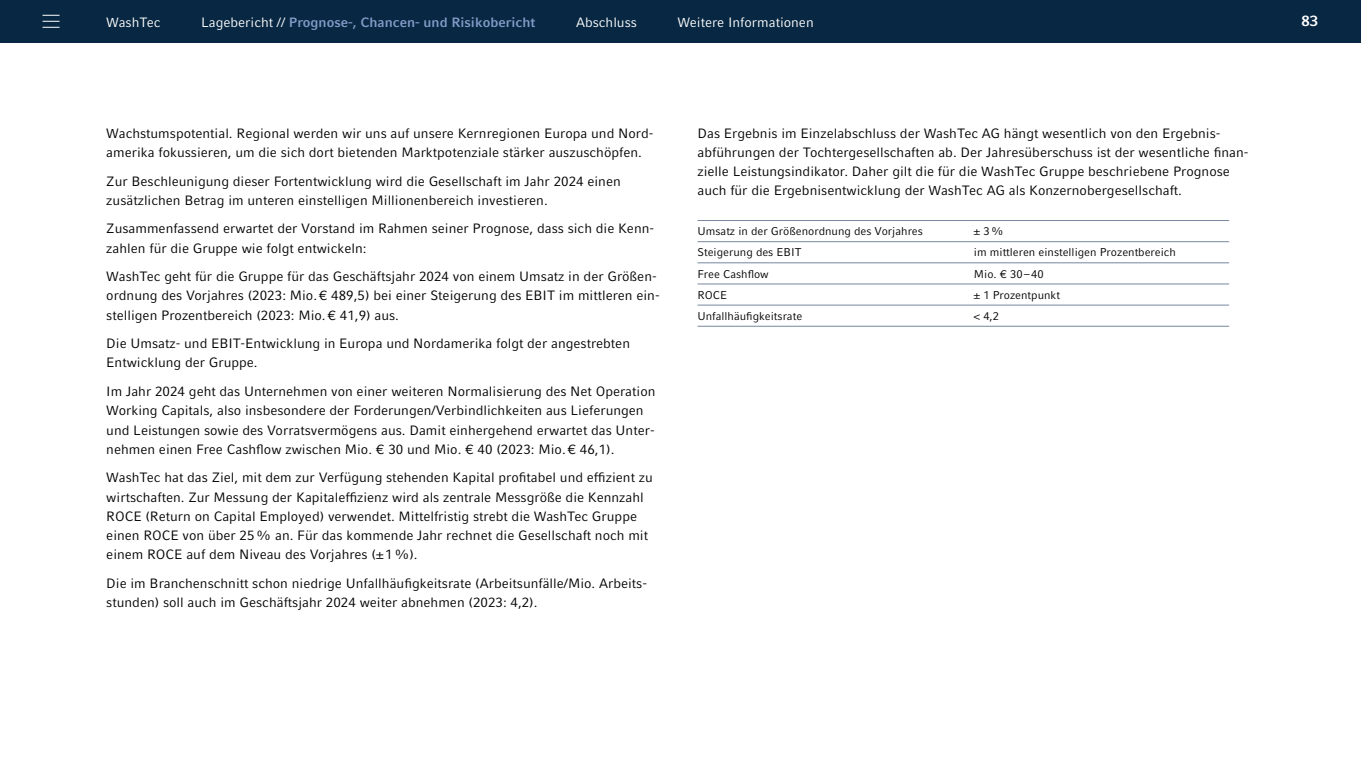
<style>
.page{position:relative;width:1361px;height:766px;background:#fff}
.page>*{position:absolute;margin:0;border:0;box-sizing:border-box;transform-origin:0 0}
.t1{font:700 15px "Compatil Fact LT Pro";color:#fff}
.t2{font:13.5px/19.2px "Compatil Fact LT Pro";color:#000}
.t3{font:700 13.5px "Compatil Fact LT Pro";color:#829ac7}
.t4{font:13.5px "Compatil Fact LT Pro";color:#fff}
.t5{font:11.25px "Compatil Fact LT Pro";color:#000}
.s1{font-weight:400;color:#fff}
</style>
<div class="page">
<hr style="left:697px;top:220px;width:277px;height:1px;background:#76889f">
<hr style="left:974px;top:220px;width:255px;height:1px;background:#76889f">
<hr style="left:697px;top:241px;width:277px;height:1px;background:#76889f">
<hr style="left:974px;top:241px;width:255px;height:1px;background:#76889f">
<hr style="left:697px;top:262px;width:277px;height:1px;background:#76889f">
<hr style="left:974px;top:262px;width:255px;height:1px;background:#76889f">
<hr style="left:697px;top:283px;width:277px;height:1px;background:#76889f">
<hr style="left:974px;top:283px;width:255px;height:1px;background:#76889f">
<hr style="left:697px;top:305px;width:277px;height:1px;background:#76889f">
<hr style="left:974px;top:305px;width:255px;height:1px;background:#76889f">
<hr style="left:697px;top:326px;width:277px;height:1px;background:#76889f">
<hr style="left:974px;top:326px;width:255px;height:1px;background:#76889f">
<div style="left:0;top:0;width:1361px;height:43px;background:#072742"></div>
<svg style="left:43px;top:15px;width:17px;height:13px"></svg>
<p class="t4" style="left:106px;top:15px;width:56px">WashTec</p>
<p class="t3" style="left:201px;top:14px;width:336px"><span class="s1">Lagebericht //</span> Prognose-, Chancen- und Risikobericht</p>
<p class="t4" style="left:576px;top:15px;width:62px">Abschluss</p>
<p class="t4" style="left:677px;top:15px;width:138px">Weitere Informationen</p>
<p class="t1" style="left:1301px;top:12px;width:18px">83</p>
<p class="t2" style="left:106px;top:123px;width:548px">Wachstumspotential. Regional werden wir uns auf unsere Kernregionen Europa und Nord&shy;amerika fokussieren, um die sich dort bietenden Marktpotenziale stärker auszuschöpfen.</p>
<p class="t2" style="left:106px;top:171px;width:516px">Zur Beschleunigung dieser Fortentwicklung wird die Gesellschaft im Jahr 2024 einen zusätzlichen Betrag im unteren einstelligen Millionenbereich investieren.</p>
<p class="t2" style="left:106px;top:219px;width:549px">Zusammenfassend erwartet der Vorstand im Rahmen seiner Prognose, dass sich die Kenn&shy;zahlen für die Gruppe wie folgt entwickeln:</p>
<p class="t2" style="left:106px;top:267px;width:555px">WashTec geht für die Gruppe für das Geschäftsjahr 2024 von einem Umsatz in der Größen&shy;ordnung des Vorjahres (2023: Mio.€ 489,5) bei einer Steigerung des EBIT im mittleren ein&shy;stelligen Prozentbereich (2023: Mio.€ 41,9) aus.</p>
<p class="t2" style="left:106px;top:334px;width:525px">Die Umsatz- und EBIT-Entwicklung in Europa und Nordamerika folgt der angestrebten<br>Entwicklung der Gruppe.</p>
<p class="t2" style="left:106px;top:382px;width:551px">Im Jahr 2024 geht das Unternehmen von einer weiteren Normalisierung des Net Operation Working Capitals, also insbesondere der Forderungen/Verbindlichkeiten aus Lieferungen und Leistungen sowie des Vorratsvermögens aus. Damit einhergehend erwartet das Unter&shy;nehmen einen Free Cashflow zwischen Mio. € 30 und Mio. € 40 (2023: Mio.€ 46,1).</p>
<p class="t2" style="left:106px;top:468px;width:548px">WashTec hat das Ziel, mit dem zur Verfügung stehenden Kapital profitabel und effizient zu wirtschaften. Zur Messung der Kapitaleffizienz wird als zentrale Messgröße die Kennzahl ROCE (Return on Capital Employed) verwendet. Mittelfristig strebt die WashTec Gruppe einen ROCE von über 25% an. Für das kommende Jahr rechnet die Gesellschaft noch mit einem ROCE auf dem Niveau des Vorjahres (±1%).</p>
<p class="t2" style="left:106px;top:573px;width:542px">Die im Branchenschnitt schon niedrige Unfallhäufigkeitsrate (Arbeitsunfälle/Mio. Arbeits&shy;stunden) soll auch im Geschäftsjahr 2024 weiter abnehmen (2023: 4,2).</p>
<p class="t2" style="left:697px;top:123px;width:552px">Das Ergebnis im Einzelabschluss der WashTec AG hängt wesentlich von den Ergebnis&shy;abführungen der Tochtergesellschaften ab. Der Jahresüberschuss ist der wesentliche finan&shy;zielle Leistungsindikator. Daher gilt die für die WashTec Gruppe beschriebene Prognose auch für die Ergebnisentwicklung der WashTec AG als Konzernobergesellschaft.</p>
<p class="t5" style="left:697px;top:225px;width:227px">Umsatz in der Größenordnung des Vorjahres</p>
<p class="t5" style="left:974px;top:225px;width:31px">± 3%</p>
<p class="t5" style="left:697px;top:246px;width:105px">Steigerung des EBIT</p>
<p class="t5" style="left:974px;top:246px;width:203px">im mittleren einstelligen Prozentbereich</p>
<p class="t5" style="left:697px;top:267px;width:73px">Free Cashflow</p>
<p class="t5" style="left:974px;top:267px;width:71px">Mio. € 30–40</p>
<p class="t5" style="left:697px;top:288px;width:31px">ROCE</p>
<p class="t5" style="left:974px;top:288px;width:87px">± 1 Prozentpunkt</p>
<p class="t5" style="left:697px;top:309px;width:106px">Unfallhäufigkeitsrate</p>
<p class="t5" style="left:974px;top:309px;width:27px">&lt; 4,2</p>
</div>
